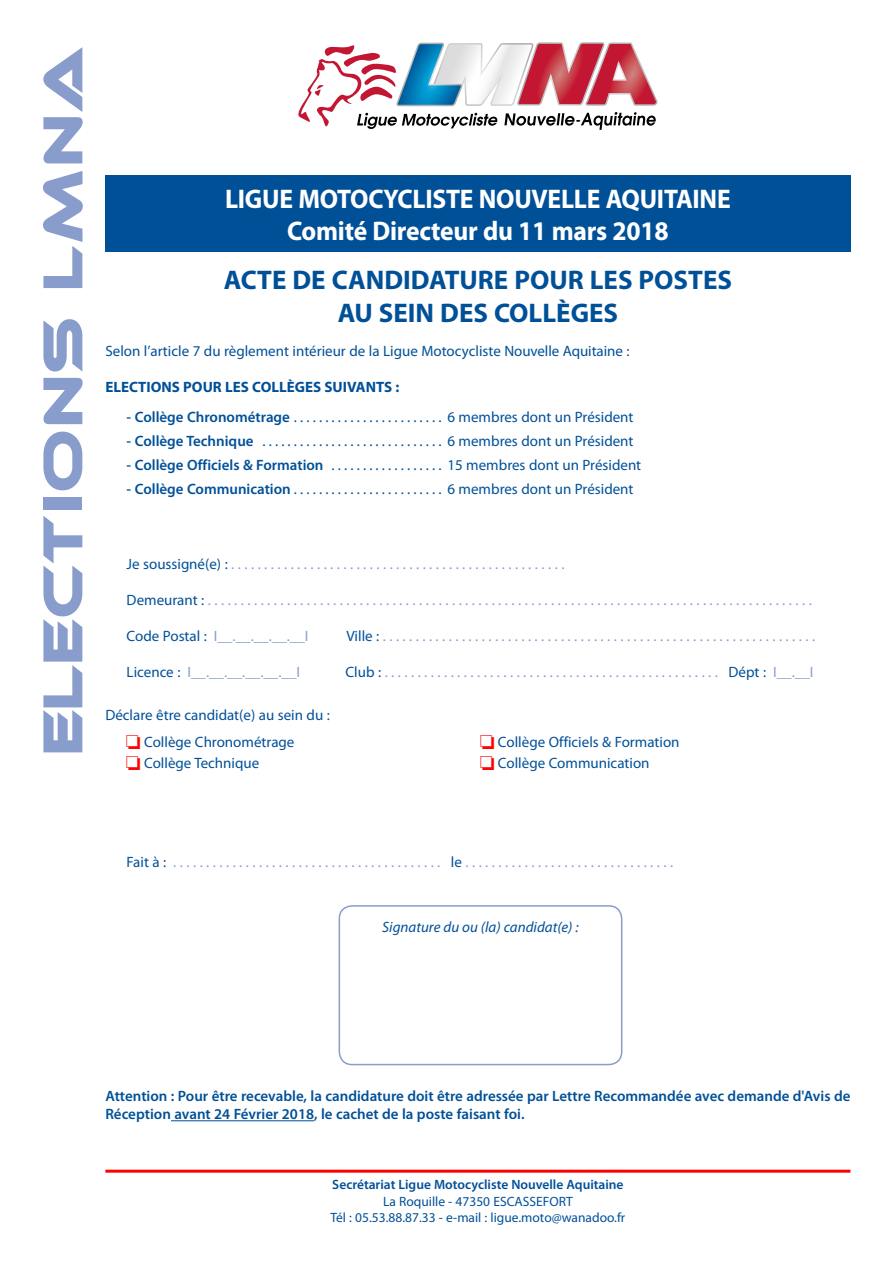
<style>
.page{position:relative;width:893px;height:1263px;background:#fff}
.page>*{position:absolute;margin:0;border:0;box-sizing:border-box;transform-origin:0 0}
.t1{font:54px "Ethnocentric";letter-spacing:.05em;color:#889dcc}
.t2{font:700 27px/32.4px "Myriad Pro";letter-spacing:-.01em;color:#fff;text-align:center;scale:.95 1}
.t3{font:700 27px/32.4px "Myriad Pro";color:#005098;text-align:center}
.t4{font:15px "Myriad Pro";color:#889dcc}
.t5{font:15px "Myriad Pro";color:#005098}
.t6{font:600 15px/18px "Myriad Pro";color:#005098}
.t7{font:700 15px "Myriad Pro";color:#005098}
.t8{font:italic 15px "Myriad Pro";color:#005098}
.t9{font:13.5px/16.2px "Myriad Pro";color:#005098;text-align:center}
.t10{font:600 13.5px "Myriad Pro";color:#005098}
.s1{font-weight:600}
.s2{font-weight:400}
.s3{color:#005098}
.s4{color:#f00}
</style>
<div class="page">
<hr style="left:105px;top:1170px;width:745px;height:3px;background:#f00">
<svg style="left:298px;top:43px;width:359px;height:87px"></svg>
<hr style="left:171px;top:1120px;width:143px;height:1px;background:#005098">
<div style="left:339px;top:905px;width:283px;height:160px;border:2px solid #889dcc;border-radius:13px"></div>
<div style="left:105px;top:175px;width:745px;height:77px;background:#005098"></div>
<h1 class="t1" style="left:35px;top:753px;width:708px;rotate:-90deg">elections LMna</h1>
<h2 class="t2" style="left:225px;top:181px;width:534px">LIGUE MOTOCYCLISTE NOUVELLE AQUITAINE<br>Comité Directeur du 11 mars 2018</h2>
<h2 class="t3" style="left:224px;top:263px;width:510px">ACTE DE CANDIDATURE POUR LES POSTES<br>AU SEIN DES COLLÈGES</h2>
<p class="t5" style="left:105px;top:341px;width:526px">Selon l’article 7 du règlement intérieur de la Ligue Motocycliste Nouvelle Aquitaine :</p>
<p class="t7" style="left:105px;top:377px;width:296px">ELECTIONS POUR LES COLLÈGES SUIVANTS :</p>
<p class="t5" style="left:127px;top:407px;width:171px"><span class="s1">- Collège Chronométrage</span> .........................</p>
<p class="t5" style="left:447px;top:407px;width:188px">6 membres dont un Président</p>
<p class="t5" style="left:127px;top:431px;width:137px"><span class="s1">- Collège Technique</span> ..............................</p>
<p class="t5" style="left:447px;top:431px;width:188px">6 membres dont un Président</p>
<p class="t6" style="left:127px;top:455px;width:206px">- Collège Officiels &amp; Formation <span class="s2">...................</span></p>
<p class="t5" style="left:447px;top:455px;width:195px">15 membres dont un Président</p>
<p class="t5" style="left:127px;top:479px;width:169px"><span class="s1">- Collège Communication</span>.........................</p>
<p class="t5" style="left:447px;top:479px;width:188px">6 membres dont un Président</p>
<p class="t4" style="left:127px;top:554px;width:439px"><span class="s3">Je soussigné(e) :</span> . . . . . . . . . . . . . . . . . . . . . . . . . . . . . . . . . . . . . . . . . . . . . . . . . . .</p>
<p class="t4" style="left:127px;top:590px;width:687px"><span class="s3">Demeurant :</span> . . . . . . . . . . . . . . . . . . . . . . . . . . . . . . . . . . . . . . . . . . . . . . . . . . . . . . . . . . . . . . . . . . . . . . . . . . . . . . . . . . . . . . . . . . . .</p>
<p class="t4" style="left:127px;top:626px;width:183px"><span class="s3">Code Postal :</span> I__.__.__.__.__I</p>
<p class="t4" style="left:346px;top:626px;width:470px"><span class="s3">Ville :</span> . . . . . . . . . . . . . . . . . . . . . . . . . . . . . . . . . . . . . . . . . . . . . . . . . . . . . . . . . . . . . . . . . .</p>
<p class="t4" style="left:127px;top:662px;width:175px"><span class="s3">Licence :</span> I__.__.__.__.__.__I</p>
<p class="t4" style="left:346px;top:662px;width:469px"><span class="s3">Club :</span> . . . . . . . . . . . . . . . . . . . . . . . . . . . . . . . . . . . . . . . . . . . . . . . . . . . <span class="s3">Dépt :</span> I__.__I</p>
<p class="t5" style="left:105px;top:706px;width:226px">Déclare être candidat(e) au sein du :</p>
<p class="t5" style="left:127px;top:733px;width:169px"><span class="s4">□</span> Collège Chronométrage</p>
<p class="t5" style="left:480px;top:733px;width:201px"><span class="s4">□</span> Collège Officiels &amp; Formation</p>
<p class="t5" style="left:127px;top:754px;width:134px"><span class="s4">□</span> Collège Technique</p>
<p class="t5" style="left:480px;top:754px;width:171px"><span class="s4">□</span> Collège Communication</p>
<p class="t4" style="left:127px;top:853px;width:548px"><span class="s3">Fait à :</span> . . . . . . . . . . . . . . . . . . . . . . . . . . . . . . . . . . . . . . . . . <span class="s3">le</span> . . . . . . . . . . . . . . . . . . . . . . . . . . . . . . . .</p>
<p class="t8" style="left:382px;top:918px;width:198px">Signature du ou (la) candidat(e) :</p>
<p class="t6" style="left:105px;top:1087px;width:747px">Attention : Pour être recevable, la candidature doit être adressée par Lettre Recommandée avec demande d'Avis de<br>Réception avant 24 Février 2018, le cachet de la poste faisant foi.</p>
<p class="t10" style="left:332px;top:1176px;width:293px">Secrétariat Ligue Motocycliste Nouvelle Aquitaine</p>
<p class="t9" style="left:330px;top:1193px;width:296px">La Roquille - 47350 ESCASSEFORT<br>Tél : 05.53.88.87.33 - e-mail : ligue.moto@wanadoo.fr</p>
</div>
